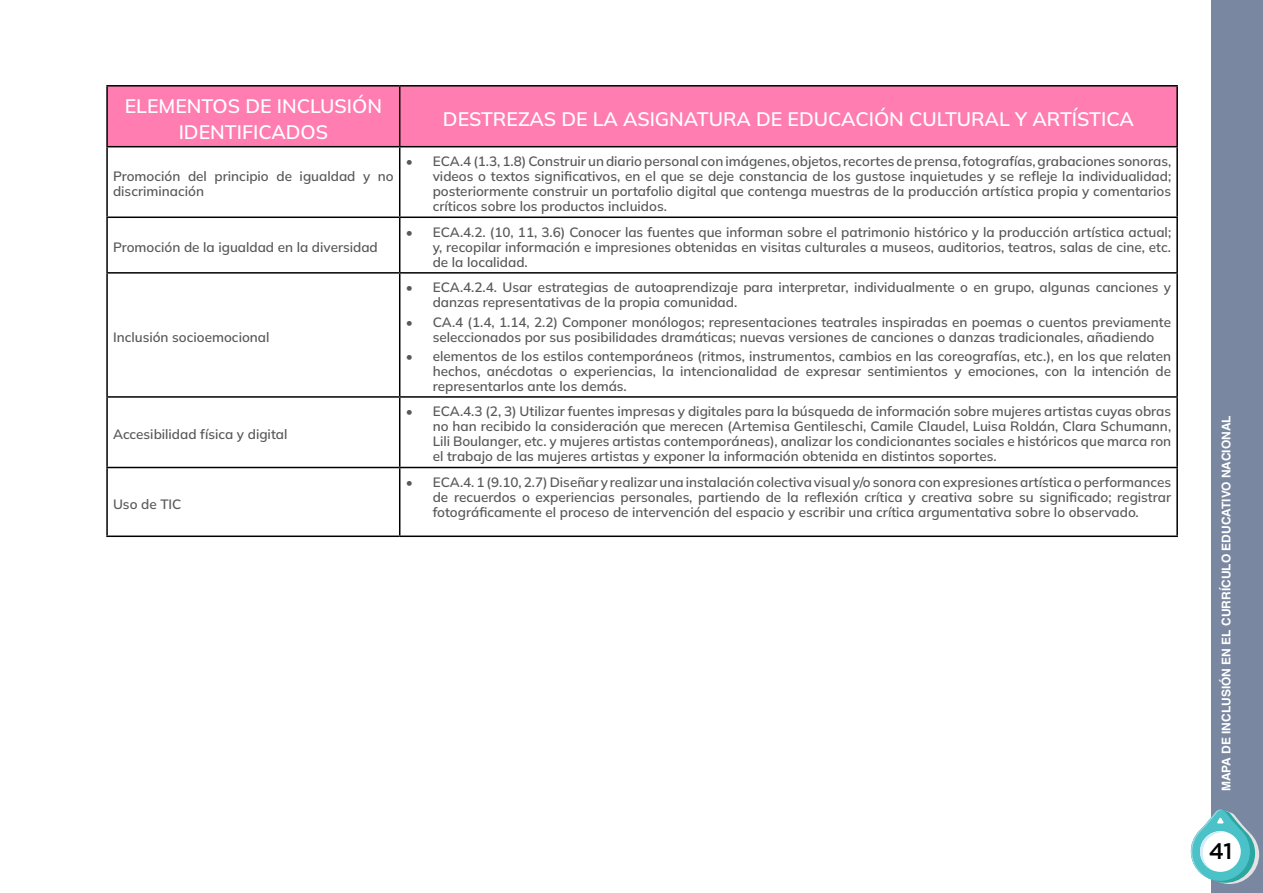
<style>
.page{position:relative;width:1263px;height:893px;background:#fff}
.page>*{position:absolute;margin:0;border:0;box-sizing:border-box;transform-origin:0 0}
.t1{font:500 22.5px "Gotham";color:#000}
.t2{font:600 19.5px/25.5px "Mulish";color:#fff;text-align:center}
.t3{font:600 13.5px/15px "Mulish";color:#58595b;text-align:justify}
.t4{font:700 12px "Helvetica";color:#fff}
</style>
<div class="page">
<div style="left:1212px;top:0;width:51px;height:893px;background:#7987a1"></div>
<svg style="left:1190px;top:809px;width:69px;height:76px"></svg>
<div style="left:108px;top:87px;width:1068px;height:59px;background:#ff7db1"></div>
<hr style="left:106px;top:147px;width:2px;height:70px;background:#000">
<hr style="left:399px;top:147px;width:1px;height:70px;background:#000">
<hr style="left:1176px;top:147px;width:2px;height:70px;background:#000">
<hr style="left:106px;top:217px;width:294px;height:1px;background:#000">
<hr style="left:106px;top:218px;width:2px;height:54px;background:#000">
<hr style="left:400px;top:217px;width:778px;height:1px;background:#000">
<hr style="left:399px;top:218px;width:1px;height:54px;background:#000">
<hr style="left:1176px;top:218px;width:2px;height:54px;background:#000">
<hr style="left:106px;top:272px;width:294px;height:2px;background:#000">
<hr style="left:106px;top:274px;width:2px;height:122px;background:#000">
<hr style="left:400px;top:272px;width:778px;height:2px;background:#000">
<hr style="left:399px;top:274px;width:1px;height:122px;background:#000">
<hr style="left:1176px;top:274px;width:2px;height:122px;background:#000">
<hr style="left:106px;top:396px;width:294px;height:2px;background:#000">
<hr style="left:106px;top:398px;width:2px;height:69px;background:#000">
<hr style="left:400px;top:396px;width:778px;height:2px;background:#000">
<hr style="left:399px;top:398px;width:1px;height:69px;background:#000">
<hr style="left:1176px;top:398px;width:2px;height:69px;background:#000">
<hr style="left:106px;top:467px;width:294px;height:1px;background:#000">
<hr style="left:106px;top:468px;width:2px;height:67px;background:#000">
<hr style="left:400px;top:467px;width:778px;height:1px;background:#000">
<hr style="left:399px;top:468px;width:1px;height:67px;background:#000">
<hr style="left:1176px;top:468px;width:2px;height:67px;background:#000">
<hr style="left:106px;top:535px;width:294px;height:2px;background:#000">
<hr style="left:400px;top:535px;width:778px;height:2px;background:#000">
<hr style="left:106px;top:85px;width:294px;height:2px;background:#000">
<hr style="left:106px;top:87px;width:2px;height:59px;background:#000">
<hr style="left:106px;top:146px;width:294px;height:1px;background:#000">
<hr style="left:400px;top:85px;width:778px;height:2px;background:#000">
<hr style="left:399px;top:87px;width:1px;height:59px;background:#000">
<hr style="left:1176px;top:87px;width:2px;height:59px;background:#000">
<hr style="left:400px;top:146px;width:778px;height:1px;background:#000">
<h2 class="t2" style="left:125px;top:93px;width:259px">ELEMENTOS DE INCLUSIÓN<br>IDENTIFICADOS</h2>
<p class="t3" style="left:113px;top:169px;width:282px">Promoción del principio de igualdad y no discriminación</p>
<p class="t3" style="left:113px;top:239px;width:266px">Promoción de la igualdad en la diversidad</p>
<p class="t3" style="left:113px;top:329px;width:158px">Inclusión socioemocional</p>
<p class="t3" style="left:113px;top:426px;width:176px">Accesibilidad física y digital</p>
<p class="t3" style="left:113px;top:496px;width:70px">Uso de TIC</p>
<h2 class="t2" style="left:443px;top:106px;width:692px">DESTREZAS DE LA ASIGNATURA DE EDUCACIÓN CULTURAL Y ARTÍSTICA</h2>
<p class="t3" style="left:433px;top:154px;width:740px;text-indent:-27px">• ECA.4 (1.3, 1.8) Construir un diario personal con imágenes, objetos, recortes de prensa, fotografías, grabaciones sonoras, videos o textos significativos, en el que se deje constancia de los gustose inquietudes y se refleje la individualidad; posteriormente construir un portafolio digital que contenga muestras de la producción artística propia y comentarios críticos sobre los productos incluidos.</p>
<p class="t3" style="left:433px;top:224px;width:740px;text-indent:-27px">• ECA.4.2. (10, 11, 3.6) Conocer las fuentes que informan sobre el patrimonio histórico y la producción artística actual; y, recopilar información e impresiones obtenidas en visitas culturales a museos, auditorios, teatros, salas de cine, etc. de la localidad.</p>
<p class="t3" style="left:433px;top:280px;width:740px;text-indent:-27px">• ECA.4.2.4. Usar estrategias de autoaprendizaje para interpretar, individualmente o en grupo, algunas canciones y danzas representativas de la propia comunidad.</p>
<p class="t3" style="left:433px;top:314px;width:740px;text-indent:-27px">• CA.4 (1.4, 1.14, 2.2) Componer monólogos; representaciones teatrales inspiradas en poemas o cuentos previamente seleccionados por sus posibilidades dramáticas; nuevas versiones de canciones o danzas tradicionales, añadiendo</p>
<p class="t3" style="left:433px;top:348px;width:740px;text-indent:-27px">• elementos de los estilos contemporáneos (ritmos, instrumentos, cambios en las coreografías, etc.), en los que relaten hechos, anécdotas o experiencias, la intencionalidad de expresar sentimientos y emociones, con la intención de representarlos ante los demás.</p>
<p class="t3" style="left:433px;top:404px;width:740px;text-indent:-27px">• ECA.4.3 (2, 3) Utilizar fuentes impresas y digitales para la búsqueda de información sobre mujeres artistas cuyas obras no han recibido la consideración que merecen (Artemisa Gentileschi, Camile Claudel, Luisa Roldán, Clara Schumann, Lili Boulanger, etc. y mujeres artistas contemporáneas), analizar los condicionantes sociales e históricos que marca ron el trabajo de las mujeres artistas y exponer la información obtenida en distintos soportes.</p>
<p class="t3" style="left:433px;top:474px;width:740px;text-indent:-27px">• ECA.4. 1 (9.10, 2.7) Diseñar y realizar una instalación colectiva visual y/o sonora con expresiones artística o performances de recuerdos o experiencias personales, partiendo de la reflexión crítica y creativa sobre su significado; registrar fotográficamente el proceso de intervención del espacio y escribir una crítica argumentativa sobre lo observado.</p>
<p class="t4" style="left:1219px;top:791px;width:377px;rotate:-90deg">MAPA DE INCLUSIÓN EN EL CURRÍCULO EDUCATIVO NACIONAL</p>
<h1 class="t1" style="left:1209px;top:838px;width:25px">41</h1>
</div>
